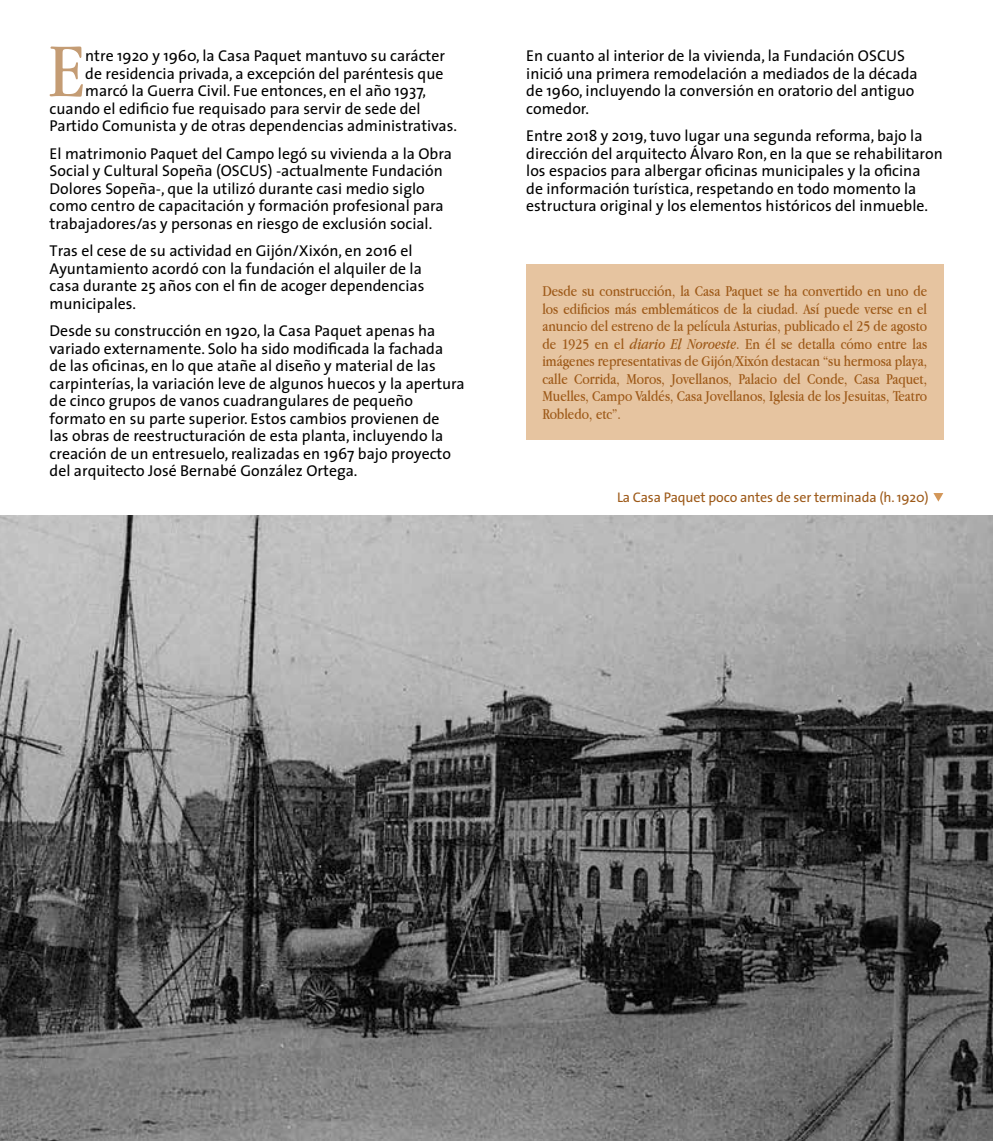
<style>
.page{position:relative;width:993px;height:1141px;background:#fff}
.page>*{position:absolute;margin:0;border:0;box-sizing:border-box;transform-origin:0 0}
.t1{font:79.27px "Apple Garamond";color:#c49c74}
.t2{font:15.75px/17.5px "The Sans";color:#000}
.t3{font:15.75px/17.5px "Apple Garamond";color:#9d5918;text-align:justify}
.t4{font:14px "The Sans";letter-spacing:-.01em;color:#9d5918}
.s1{font-style:italic}
</style>
<div class="page">
<img style="left:0;top:516px;width:992px;height:625px">
<svg style="left:933px;top:493px;width:10px;height:9px"></svg>
<div style="left:526px;top:265px;width:417px;height:175px;background:#e6c4a0"></div>
<h1 class="t1" style="left:48px;top:24px;width:38px">E</h1>
<p class="t2" style="left:85px;top:47px;width:361px">ntre 1920 y 1960, la Casa Paquet mantuvo su carácter</p>
<p class="t2" style="left:85px;top:64px;width:359px">de residencia privada, a excepción del paréntesis que</p>
<p class="t2" style="left:85px;top:82px;width:342px">marcó la Guerra Civil. Fue entonces, en el año 1937,</p>
<p class="t2" style="left:50px;top:99px;width:372px">cuando el edificio fue requisado para servir de sede del</p>
<p class="t2" style="left:50px;top:117px;width:409px">Partido Comunista y de otras dependencias administrativas.</p>
<p class="t2" style="left:50px;top:144px;width:403px">El matrimonio Paquet del Campo legó su vivienda a la Obra Social y Cultural Sopeña (OSCUS) -actualmente Fundación Dolores Sopeña-, que la utilizó durante casi medio siglo como centro de capacitación y formación profesional para trabajadores/as y personas en riesgo de exclusión social.</p>
<p class="t2" style="left:50px;top:242px;width:376px">Tras el cese de su actividad en Gijón/Xixón, en 2016 el Ayuntamiento acordó con la fundación el alquiler de la casa durante 25 años con el fin de acoger dependencias municipales.</p>
<p class="t2" style="left:50px;top:322px;width:416px">Desde su construcción en 1920, la Casa Paquet apenas ha variado externamente. Solo ha sido modificada la fachada<br>de las oficinas, en lo que atañe al diseño y material de las carpinterías, la variación leve de algunos huecos y la apertura de cinco grupos de vanos cuadrangulares de pequeño formato en su parte superior. Estos cambios provienen de<br>las obras de reestructuración de esta planta, incluyendo la creación de un entresuelo, realizadas en 1967 bajo proyecto del arquitecto José Bernabé González Ortega.</p>
<p class="t2" style="left:526px;top:47px;width:393px">En cuanto al interior de la vivienda, la Fundación OSCUS inició una primera remodelación a mediados de la década de 1960, incluyendo la conversión en oratorio del antiguo comedor.</p>
<p class="t2" style="left:526px;top:127px;width:418px">Entre 2018 y 2019, tuvo lugar una segunda reforma, bajo la dirección del arquitecto Álvaro Ron, en la que se rehabilitaron los espacios para albergar oficinas municipales y la oficina<br>de información turística, respetando en todo momento la estructura original y los elementos históricos del inmueble.</p>
<p class="t3" style="left:542px;top:282px;width:386px">Desde su construcción, la Casa Paquet se ha convertido en uno de los edificios más emblemáticos de la ciudad. Así puede verse en el anuncio del estreno de la película Asturias, publicado el 25 de agosto de 1925 en el <span class="s1">diario El Noroeste</span>. En él se detalla cómo entre las imágenes representativas de Gijón/Xixón destacan “su hermosa playa, calle Corrida, Moros, Jovellanos, Palacio del Conde, Casa Paquet, Muelles, Campo Valdés, Casa Jovellanos, Iglesia de los Jesuitas, Teatro Robledo, etc”.</p>
<p class="t4" style="left:617px;top:485px;width:313px">La Casa Paquet poco antes de ser terminada (h. 1920)</p>
</div>
